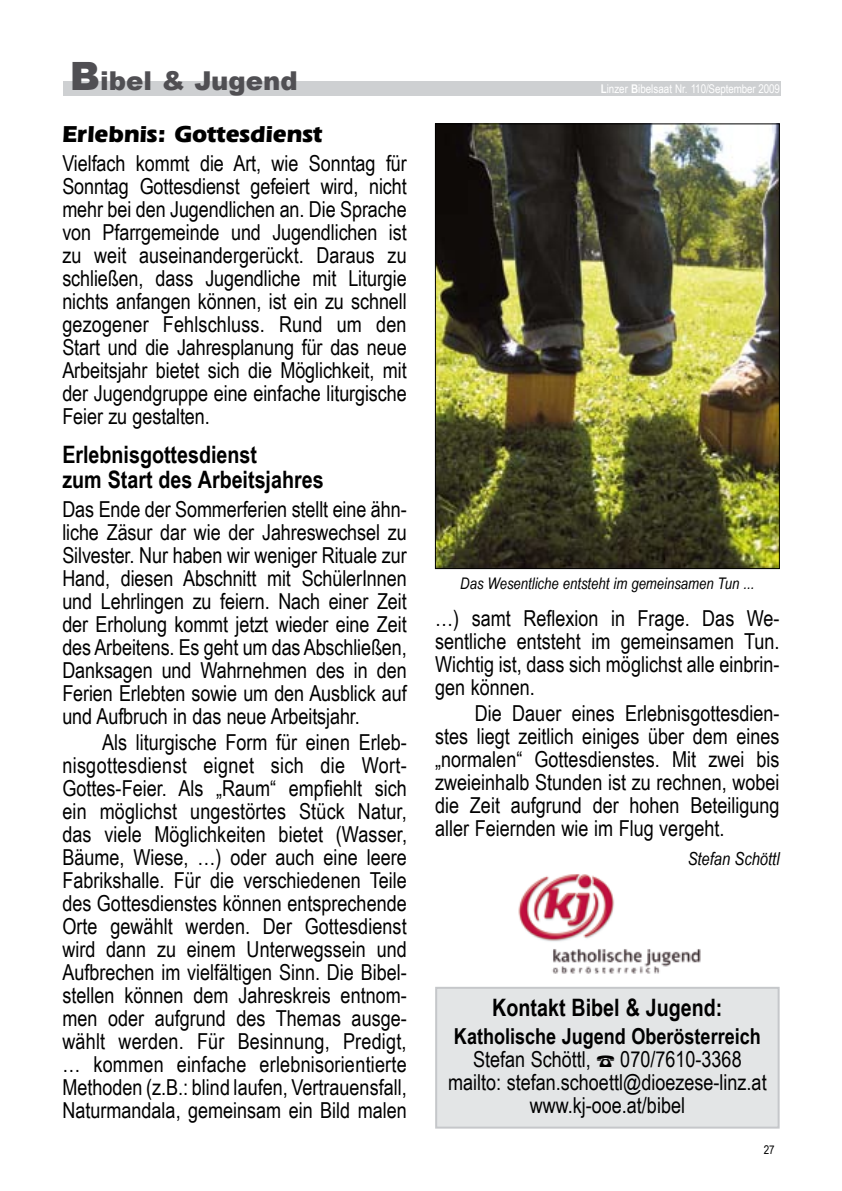
<style>
.page{position:relative;width:842px;height:1191px;background:#fff}
.page>*{position:absolute;margin:0;border:0;box-sizing:border-box;transform-origin:0 0}
.t1{font:900 26px "Arial";color:#504f53}
.t2{font:700 24px/25px "Arial Narrow";color:#000}
.t3{font:700 24px "Eras IT Cby BT";color:#000}
.t4{font:22px/23px "Arial Narrow";color:#000;text-align:justify}
.t5{font:700 22px "Arial Narrow";color:#000}
.t6{font:italic 18px "Arial Narrow";color:#000}
.t7{font:italic 16px "Arial Narrow";color:#000}
.t8{font:12px "Arial Narrow";letter-spacing:-.01em;color:#fff}
.t9{font:12px "Arial Narrow";color:#000}
.s1{font-size:39px}
.s2{font-weight:700}
</style>
<div class="page">
<div style="left:63px;top:82px;width:717px;height:14px;background:#ced0d2"></div>
<img style="left:437px;top:126px;width:341px;height:441px">
<div style="left:435px;top:124px;width:345px;height:445px;border:1px solid #000"></div>
<div style="left:436px;top:987px;width:343px;height:140px;background:#e3e5e6"></div>
<div style="left:435px;top:986px;width:345px;height:142px;border:2px solid #c5c7ca"></div>
<img style="left:518px;top:874px;width:183px;height:100px">
<p class="t1" style="left:70px;top:62px;width:229px"><span class="s1">B</span>ibel &amp; Jugend</p>
<p class="t3" style="left:62px;top:119px;width:261px">Erlebnis: Gottesdienst</p>
<p class="t4" style="left:62px;top:151px;width:346px">Vielfach kommt die Art, wie Sonntag für Sonn-tag Gottesdienst gefeiert wird, nicht mehr bei den Jugendlichen an. Die Sprache von Pfarrgemeinde und Jugendlichen ist zu weit auseinandergerückt. Daraus zu schließen, dass Jugendliche mit Liturgie nichts anfangen können, ist ein zu schnell gezogener Fehlschluss. Rund um den Start und die Jahresplanung für das neue Arbeitsjahr bietet sich die Möglichkeit, mit der Jugendgruppe eine einfache liturgische Feier zu gestalten.</p>
<p class="t2" style="left:62px;top:441px;width:263px">Erlebnisgottesdienst<br>zum Start des Arbeitsjahres</p>
<p class="t4" style="left:62px;top:497px;width:346px">Das Ende der Sommerferien stellt eine ähn&shy;liche Zäsur dar wie der Jahreswechsel zu Silvester. Nur haben wir weniger Rituale zur Hand, diesen Abschnitt mit SchülerInnen und Lehrlingen zu feiern. Nach einer Zeit der Erholung kommt jetzt wieder eine Zeit des Arbeitens. Es geht um das Abschließen, Danksagen und Wahrnehmen des in den Ferien Erlebten sowie um den Ausblick auf und Aufbruch in das neue Arbeitsjahr.</p>
<p class="t4" style="left:62px;top:729px;width:346px;text-indent:40px">Als liturgische Form für einen Erleb&shy;nis-gottesdienst eignet sich die Wort-Gottes-Feier. Als „Raum“ empfiehlt sich ein möglichst ungestörtes Stück Natur, das viele Möglichkeiten bietet (Wasser, Bäume, Wiese, …) oder auch eine leere Fabrikshalle. Für die verschiedenen Teile des Gottesdienstes können entsprechende Orte gewählt werden. Der Gottesdienst wird dann zu einem Unterwegssein und Aufbrechen im vielfältigen Sinn. Die Bibel&shy;stellen können dem Jahreskreis entnom&shy;men oder aufgrund des Themas ausge&shy;wählt werden. Für Besinnung, Predigt, … kommen einfache erlebnisorien-tierte Methoden (z.B.: blind laufen, Vertrauensfall, Naturmandala, gemeinsam ein Bild malen</p>
<p class="t8" style="left:601px;top:80px;width:181px"><span class="s2">L</span>inzer <span class="s2">B</span>ibelsaat Nr. 110/September 2009</p>
<p class="t7" style="left:460px;top:572px;width:296px">Das Wesentliche entsteht im gemeinsamen Tun ...</p>
<p class="t4" style="left:435px;top:606px;width:346px">…) samt Reflexion in Frage. Das We&shy;sentliche entsteht im gemeinsamen Tun.<br>Wichtig ist, dass sich möglichst alle einbrin&shy;gen können.</p>
<p class="t4" style="left:435px;top:701px;width:346px;text-indent:40px">Die Dauer eines Erlebnisgottesdien&shy;stes liegt zeitlich einiges über dem eines „normalen“ Gottesdienstes. Mit zwei bis zweieinhalb Stunden ist zu rechnen, wobei die Zeit aufgrund der hohen Beteiligung aller Feiernden wie im Flug vergeht.</p>
<p class="t6" style="left:688px;top:846px;width:93px">Stefan Schöttl</p>
<p class="t2" style="left:492px;top:993px;width:232px">Kontakt Bibel &amp; Jugend:</p>
<p class="t5" style="left:454px;top:1020px;width:308px">Katholische Jugend Oberösterreich</p>
<p class="t4" style="left:473px;top:1047px;width:119px">Stefan Schöttl,</p>
<p class="t4" style="left:620px;top:1047px;width:123px">070/7610-3368</p>
<p class="t4" style="left:448px;top:1070px;width:320px">mailto: stefan.schoettl@dioezese-linz.at</p>
<p class="t4" style="left:530px;top:1093px;width:157px">www.kj-ooe.at/bibel</p>
<p class="t9" style="left:764px;top:1141px;width:12px">27</p>
</div>
